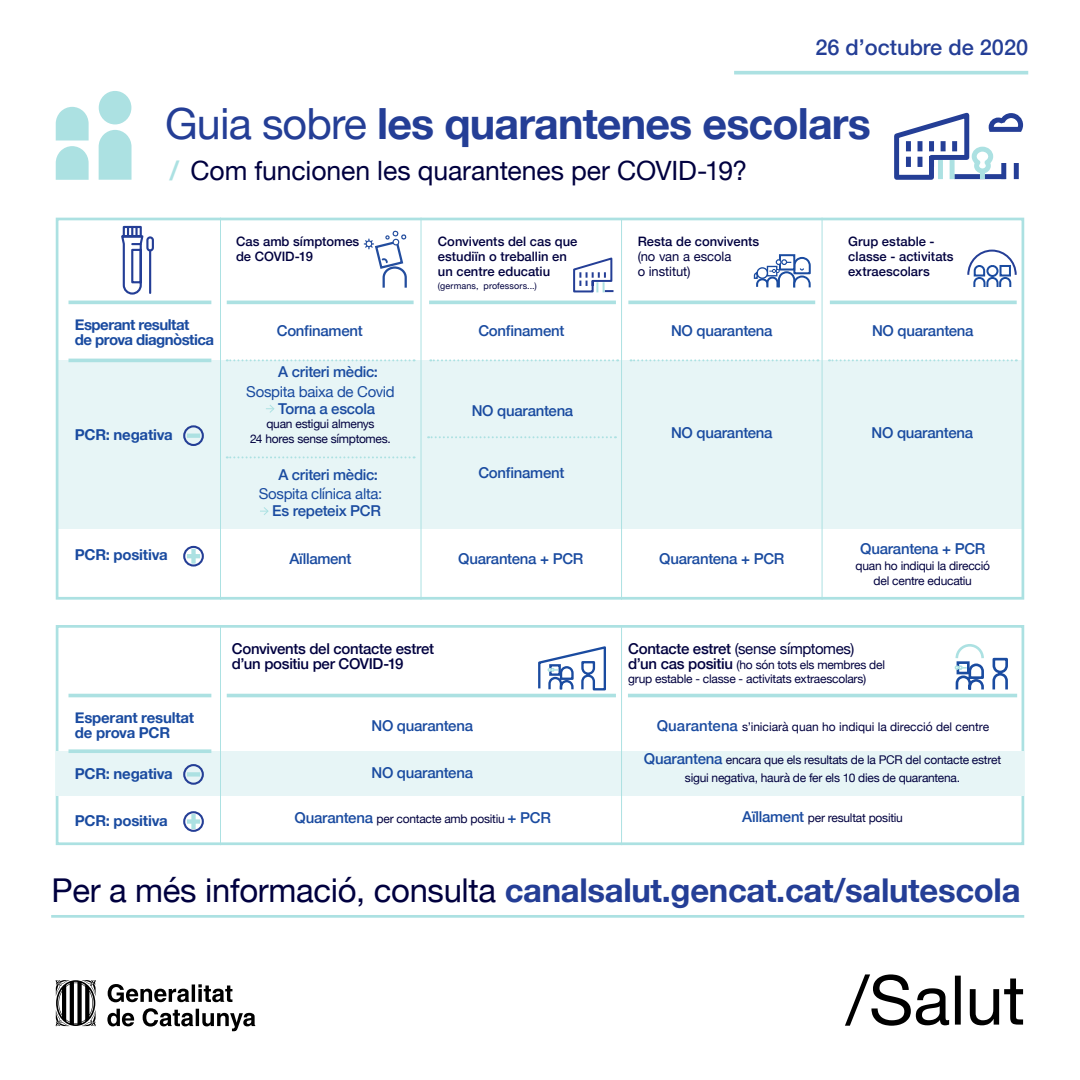
<style>
.page{position:relative;width:1080px;height:1080px;background:#fff}
.page>*{position:absolute;margin:0;border:0;box-sizing:border-box;transform-origin:0 0}
.t1{font:700 43px "Helvetica Neue";letter-spacing:-.02em;color:#243e96}
.t2{font:700 32.8px "Helvetica Neue";letter-spacing:-.01em;color:#243e96}
.t3{font:26.6px "Helvetica Neue";letter-spacing:-.005em;color:#00003f}
.t4{font:500 21.8px "Helvetica Neue";color:#243e96}
.t5{font:500 15px "Helvetica Neue";letter-spacing:-.02em;color:#1a4ba0}
.t6{font:700 15px/15px "Helvetica Neue";letter-spacing:-.02em;color:#1a4ba0}
.t7{font:500 15px/15px "Helvetica Neue";letter-spacing:-.02em;color:#00003f}
.t8{font:15px "Helvetica Neue";letter-spacing:-.02em;color:#1a4ba0}
.t9{font:15px "Helvetica Neue";letter-spacing:-.02em;color:#00003f}
.t10{font:500 13px/15px "Helvetica Neue";color:#00003f}
.t11{font:13px/15px "Helvetica Neue";color:#00003f}
.t12{font:12px/14.4px "Helvetica Neue";letter-spacing:-.02em;color:#00003f;text-align:center}
.t13{font:12px "Helvetica Neue";color:#00003f}
.t14{font:9px "Helvetica Neue";letter-spacing:.015em;color:#00003f}
.s1{font-weight:400}
.s2{font-weight:700;color:#ace1e2}
.s3{font-weight:500}
.s4{font-weight:500;font-size:15px}
.s5{font-weight:500;font-size:15px;color:#1a4ba0}
.s6{font-weight:400;color:#00003f}
</style>
<div class="page">
<div style="left:56px;top:625px;width:968px;height:220px;border:3px solid #ace1e2"></div>
<hr style="left:51px;top:915px;width:973px;height:3px;background:#ace1e2">
<hr style="left:734px;top:71px;width:294px;height:3px;background:#ace1e2">
<div style="left:99px;top:91px;width:32px;height:33px;background:#ace1e2;border-radius:50%"></div>
<svg style="left:56px;top:107px;width:33px;height:73px"></svg>
<svg style="left:99px;top:130px;width:33px;height:50px;background:#b3e3e4"></svg>
<svg style="left:845px;top:974px;width:178px;height:52px"></svg>
<svg style="left:107px;top:984px;width:148px;height:47px"></svg>
<svg style="left:56px;top:980px;width:40px;height:47px"></svg>
<svg style="left:894px;top:112px;width:130px;height:68px"></svg>
<div style="left:56px;top:360px;width:968px;height:168px;background:#e7f5f6"></div>
<div style="left:56px;top:218px;width:968px;height:382px;border:3px solid #ace1e2"></div>
<hr style="left:429px;top:301px;width:187px;height:3px;background:#ace1e2">
<hr style="left:628px;top:301px;width:187px;height:3px;background:#ace1e2">
<hr style="left:830px;top:301px;width:187px;height:3px;background:#ace1e2">
<hr style="left:227px;top:301px;width:187px;height:3px;background:#ace1e2">
<hr style="left:69px;top:301px;width:142px;height:3px;background:#ace1e2">
<hr style="left:69px;top:359px;width:142px;height:3px;background:#ace1e2">
<svg style="left:227px;top:359px;width:188px;height:2px"></svg>
<svg style="left:430px;top:359px;width:188px;height:2px"></svg>
<svg style="left:631px;top:359px;width:187px;height:2px"></svg>
<svg style="left:829px;top:359px;width:188px;height:2px"></svg>
<svg style="left:266px;top:405px;width:9px;height:8px"></svg>
<svg style="left:260px;top:507px;width:9px;height:8px"></svg>
<hr style="left:621px;top:220px;width:1px;height:380px;background:#ace1e2">
<hr style="left:220px;top:218px;width:1px;height:382px;background:#ace1e2">
<hr style="left:421px;top:218px;width:1px;height:382px;background:#ace1e2">
<hr style="left:822px;top:218px;width:1px;height:382px;background:#ace1e2">
<svg style="left:363px;top:230px;width:44px;height:58px"></svg>
<svg style="left:967px;top:249px;width:50px;height:38px"></svg>
<svg style="left:779px;top:254px;width:16px;height:2px"></svg>
<svg style="left:753px;top:256px;width:58px;height:32px"></svg>
<svg style="left:573px;top:257px;width:41px;height:36px"></svg>
<svg style="left:121px;top:225px;width:23px;height:70px"></svg>
<hr style="left:149px;top:250px;width:2px;height:43px;background:#243e96">
<div style="left:146px;top:236px;width:8px;height:16px;border:2px solid #243e96;border-radius:3px"></div>
<hr style="left:187px;top:434px;width:13px;height:4px;background:#ace1e2">
<div style="left:183px;top:425px;width:21px;height:21px;border:2px solid #243e96;border-radius:50%"></div>
<div style="left:191px;top:549px;width:5px;height:15px;background:#ace1e2"></div>
<hr style="left:187px;top:554px;width:13px;height:4px;background:#ace1e2">
<div style="left:183px;top:546px;width:21px;height:21px;border:2px solid #243e96;border-radius:50%"></div>
<svg style="left:227px;top:456px;width:188px;height:2px"></svg>
<svg style="left:428px;top:436px;width:188px;height:2px"></svg>
<div style="left:56px;top:751px;width:968px;height:44px;background:#e7f5f6"></div>
<hr style="left:227px;top:694px;width:389px;height:3px;background:#ace1e2">
<hr style="left:628px;top:694px;width:389px;height:3px;background:#ace1e2">
<hr style="left:69px;top:694px;width:142px;height:3px;background:#ace1e2">
<svg style="left:69px;top:749px;width:142px;height:4px"></svg>
<hr style="left:220px;top:625px;width:1px;height:220px;background:#ace1e2">
<hr style="left:621px;top:627px;width:1px;height:218px;background:#ace1e2">
<div style="left:187px;top:772px;width:13px;height:5px;background:#ace1e2"></div>
<div style="left:183px;top:764px;width:21px;height:21px;border:2px solid #243e96;border-radius:50%"></div>
<div style="left:191px;top:814px;width:5px;height:15px;background:#ace1e2"></div>
<div style="left:187px;top:819px;width:13px;height:5px;background:#ace1e2"></div>
<div style="left:183px;top:811px;width:21px;height:21px;border:2px solid #243e96;border-radius:50%"></div>
<svg style="left:954px;top:644px;width:54px;height:46px"></svg>
<svg style="left:538px;top:646px;width:68px;height:45px"></svg>
<h3 class="t4" style="left:815px;top:29px;width:214px">26 d’octubre de 2020</h3>
<h1 class="t1" style="left:165px;top:90px;width:707px"><span class="s1">Guia sobre</span> les quarantenes escolars</h1>
<h3 class="t3" style="left:170px;top:151px;width:579px"><span class="s2">/</span> Com funcionen les quarantenes per COVID-19?</h3>
<p class="t10" style="left:236px;top:232px;width:125px">Cas amb símptomes de COVID-19</p>
<p class="t10" style="left:438px;top:232px;width:141px">Convivents del cas que estudiïn o treballin en un centre educatiu</p>
<p class="t14" style="left:438px;top:279px;width:100px">(germans, professors...)</p>
<p class="t10" style="left:638px;top:232px;width:123px">Resta de convivents</p>
<p class="t11" style="left:638px;top:249px;width:95px">(no van a escola o institut)</p>
<p class="t6" style="left:75px;top:318px;width:141px">Esperant resultat<br>de prova diagnòstica</p>
<p class="t5" style="left:277px;top:318px;width:87px">Confinament</p>
<p class="t5" style="left:478px;top:318px;width:87px">Confinament</p>
<p class="t5" style="left:671px;top:318px;width:103px">NO quarantena</p>
<p class="t6" style="left:75px;top:428px;width:99px">PCR: negativa</p>
<p class="t5" style="left:278px;top:359px;width:101px">A criteri mèdic:</p>
<p class="t8" style="left:246px;top:381px;width:150px">Sospita baixa de Covid</p>
<p class="t5" style="left:278px;top:396px;width:98px">Torna a escola</p>
<p class="t12" style="left:250px;top:417px;width:142px;line-height:15px">quan estigui almenys<br>24 hores sense símptomes.</p>
<p class="t5" style="left:278px;top:463px;width:101px">A criteri mèdic:</p>
<p class="t8" style="left:259px;top:483px;width:125px">Sospita clínica alta:</p>
<p class="t5" style="left:272px;top:499px;width:110px">Es repeteix PCR</p>
<p class="t5" style="left:472px;top:399px;width:103px">NO quarantena</p>
<p class="t5" style="left:478px;top:460px;width:87px">Confinament</p>
<p class="t5" style="left:671px;top:421px;width:103px">NO quarantena</p>
<p class="t6" style="left:75px;top:548px;width:94px">PCR: positiva</p>
<p class="t5" style="left:289px;top:546px;width:64px">Aïllament</p>
<p class="t5" style="left:458px;top:546px;width:127px">Quarantena + PCR</p>
<p class="t5" style="left:659px;top:546px;width:127px">Quarantena + PCR</p>
<p class="t10" style="left:848px;top:232px;width:107px">Grup estable - classe - activitats extraescolars</p>
<p class="t5" style="left:872px;top:318px;width:103px">NO quarantena</p>
<p class="t5" style="left:872px;top:421px;width:103px">NO quarantena</p>
<p class="t5" style="left:860px;top:536px;width:127px">Quarantena + PCR</p>
<p class="t12" style="left:856px;top:560px;width:136px">quan ho indiqui la direcció del centre educatiu</p>
<p class="t7" style="left:232px;top:640px;width:204px">Convivents del contacte estret d’un positiu per COVID-19</p>
<p class="t9" style="left:628px;top:637px;width:228px"><span class="s3">Contacte estret</span> (sense símptomes)</p>
<p class="t12" style="left:628px;top:658px;width:258px;text-align:left"><span class="s4">d’un cas positiu</span> (ho són tots els membres del grup estable - classe - activitats extraescolars)</p>
<p class="t6" style="left:75px;top:711px;width:121px">Esperant resultat de prova PCR</p>
<p class="t13" style="left:657px;top:718px;width:334px"><span class="s5">Quarantena</span> s’iniciarà quan ho indiqui la direcció del centre</p>
<p class="t12" style="left:644px;top:751px;width:359px;line-height:18px"><span class="s5">Quarantena</span> encara que els resultats de la PCR del contacte estret sigui negativa, haurà de fer els 10 dies de quarantena.</p>
<p class="t12" style="left:295px;top:813px;width:258px"><span class="s5">Quarantena</span> per contacte amb positiu <span class="s5">+ PCR</span></p>
<p class="t12" style="left:742px;top:812px;width:162px"><span class="s5">Aïllament</span> per resultat positiu</p>
<p class="t5" style="left:371px;top:713px;width:103px">NO quarantena</p>
<p class="t6" style="left:75px;top:766px;width:99px">PCR: negativa</p>
<p class="t5" style="left:371px;top:761px;width:103px">NO quarantena</p>
<p class="t6" style="left:75px;top:813px;width:94px">PCR: positiva</p>
<h2 class="t2" style="left:52px;top:864px;width:971px"><span class="s6">Per a més informació, consulta</span> canalsalut.gencat.cat/salutescola</h2>
</div>
